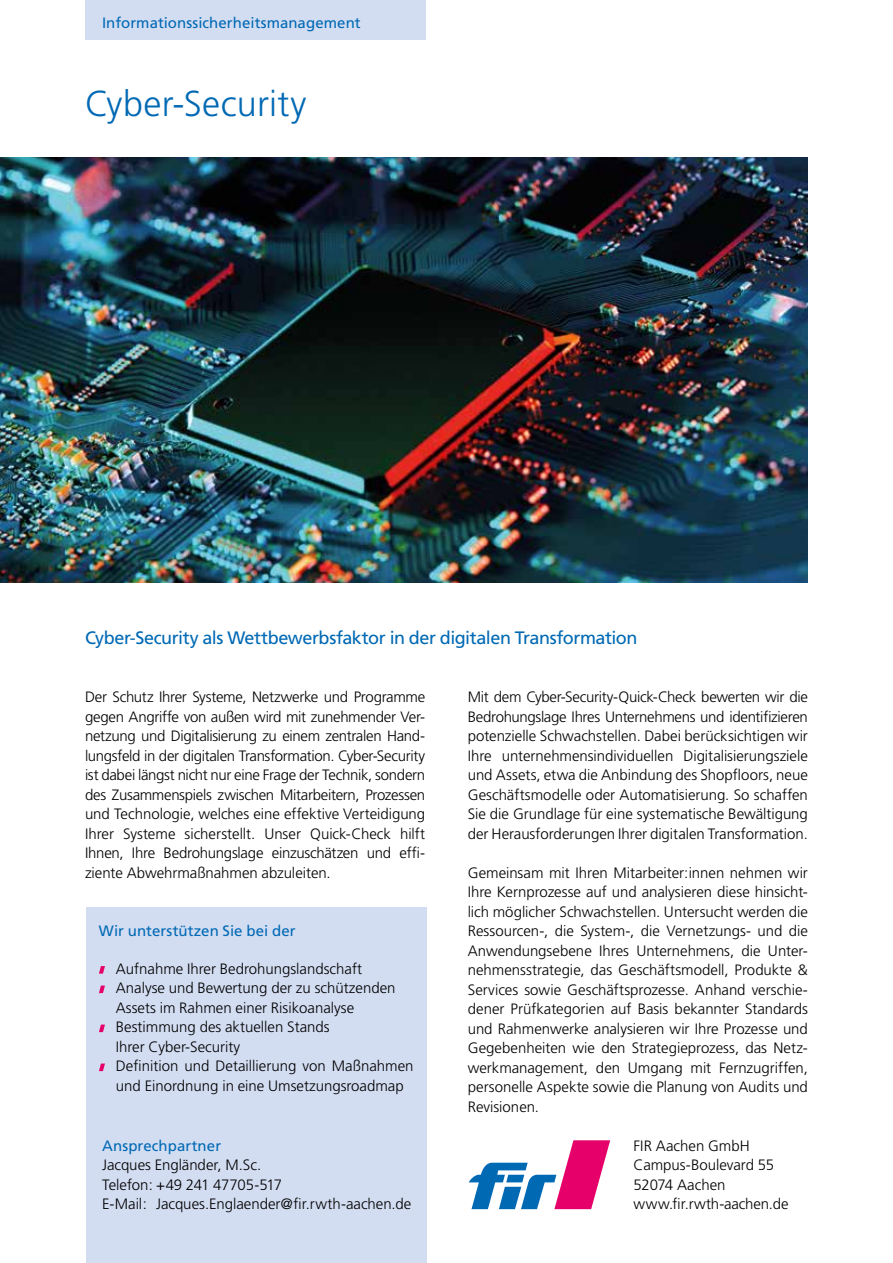
<style>
.page{position:relative;width:893px;height:1263px;background:#fff}
.page>*{position:absolute;margin:0;border:0;box-sizing:border-box;transform-origin:0 0}
.t1{font:300 36px "Frutiger";letter-spacing:.005em;color:#0069b4}
.t2{font:18px "Frutiger";letter-spacing:-.025em;color:#0069b4}
.t3{font:300 15px/19.5px "Frutiger";color:#000}
.t4{font:15px "Frutiger";letter-spacing:.005em;color:#0069b4}
</style>
<div class="page">
<img style="left:0;top:157px;width:808px;height:426px">
<div style="left:85px;top:0;width:340px;height:39px;background:#d3ddf2"></div>
<svg style="left:469px;top:1140px;width:141px;height:69px"></svg>
<div style="left:86px;top:908px;width:340px;height:355px;background:#d3ddf2"></div>
<svg style="left:99px;top:966px;width:6px;height:8px"></svg>
<svg style="left:99px;top:985px;width:6px;height:8px"></svg>
<svg style="left:99px;top:1024px;width:6px;height:8px"></svg>
<svg style="left:99px;top:1063px;width:6px;height:8px"></svg>
<p class="t4" style="left:102px;top:14px;width:260px">Informationssicherheitsmanagement</p>
<h1 class="t1" style="left:85px;top:83px;width:223px">Cyber-Security</h1>
<p class="t2" style="left:85px;top:627px;width:554px">Cyber-Security als Wettbewerbsfaktor in der digitalen Transformation</p>
<p class="t3" style="left:85px;top:687px;width:342px;text-align:justify">Der Schutz Ihrer Systeme, Netzwerke und Programme gegen Angriffe von außen wird mit zunehmender Ver&shy;netzung und Digitalisierung zu einem zentralen Hand&shy;lungsfeld in der digitalen Transformation. Cyber-Security ist dabei längst nicht nur eine Frage der Technik, sondern des Zusammenspiels zwischen Mitarbeitern, Prozessen und Technologie, welches eine effektive Verteidigung Ihrer Systeme sicherstellt. Unser Quick-Check hilft Ihnen, Ihre Bedrohungslage einzuschätzen und effi&shy;ziente Abwehrmaßnahmen abzuleiten.</p>
<p class="t3" style="left:468px;top:687px;width:342px;text-align:justify">Mit dem Cyber-Security-Quick-Check bewerten wir die Bedrohungslage Ihres Unternehmens und identifizieren potenzielle Schwachstellen. Dabei berücksichtigen wir Ihre unternehmensindividuellen Digitalisierungsziele und Assets, etwa die Anbindung des Shopfloors, neue Geschäftsmodelle oder Automatisierung. So schaffen Sie die Grundlage für eine systematische Bewältigung der Herausforderungen Ihrer digitalen Transformation.</p>
<p class="t3" style="left:468px;top:863px;width:342px;text-align:justify">Gemeinsam mit Ihren Mitarbeiter:innen nehmen wir Ihre Kernprozesse auf und analysieren diese hinsicht&shy;lich möglicher Schwachstellen. Untersucht werden die Ressourcen-, die System-, die Vernetzungs- und die Anwendungsebene Ihres Unternehmens, die Unter&shy;nehmensstrategie, das Geschäftsmodell, Produkte &amp; Services sowie Geschäftsprozesse. Anhand verschie&shy;dener Prüfkategorien auf Basis bekannter Standards und Rahmenwerke analysieren wir Ihre Prozesse und Gegebenheiten wie den Strategieprozess, das Netz&shy;werkmanagement, den Umgang mit Fernzugriffen, personelle Aspekte sowie die Planung von Audits und Revisionen.</p>
<p class="t4" style="left:99px;top:922px;width:198px">Wir unterstützen Sie bei der</p>
<p class="t3" style="left:116px;top:959px;width:299px">Aufnahme Ihrer Bedrohungslandschaft Analyse und Bewertung der zu schützenden Assets im Rahmen einer Risikoanalyse Bestimmung des aktuellen Stands<br>Ihrer Cyber-Security<br>Definition und Detaillierung von Maßnahmen und Einordnung in eine Umsetzungsroadmap</p>
<p class="t4" style="left:102px;top:1136px;width:121px">Ansprechpartner</p>
<p class="t3" style="left:102px;top:1155px;width:311px">Jacques Engländer, M.Sc.<br>Telefon: +49 241 47705-517<br>E-Mail: Jacques.Englaender@fir.rwth-aachen.de</p>
<p class="t3" style="left:634px;top:1136px;width:157px">FIR Aachen GmbH<br>Campus-Boulevard 55<br>52074 Aachen www.fir.rwth-aachen.de</p>
</div>
